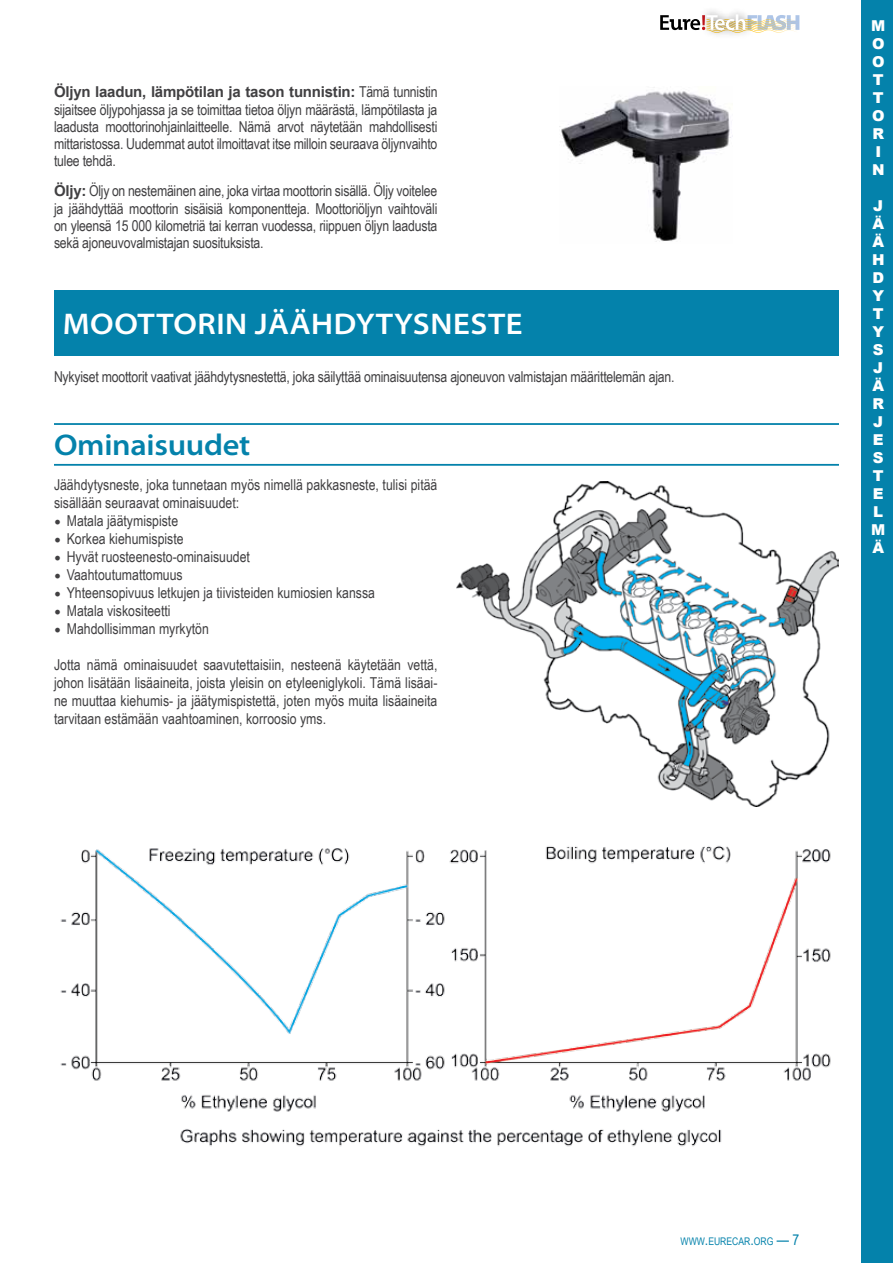
<style>
.page{position:relative;width:893px;height:1263px;background:#fff}
.page>*{position:absolute;margin:0;border:0;box-sizing:border-box;transform-origin:0 0}
.t1{font:600 semi-expanded 30px "Myriad Pro";letter-spacing:.02em;color:#fff}
.t2{font:600 semi-expanded 30px "Myriad Pro";letter-spacing:-.01em;color:#0482ab}
.t3{font:15px/17.2px "Arial Narrow";color:#414042;text-align:justify}
.t4{font:700 15px "Arial";letter-spacing:-.015em;color:#414042}
.t5{font:900 15px/18px "Arial";color:#fff}
.t6{font:10.5px "Arial Narrow";color:#0482ab}
.s1{font-family:"Arial Narrow";font-weight:400}
.s2{font-family:"Arial";font-weight:700}
.s3{font-family:"Minion Pro";font-size:18px}
.s4{font-size:15px}
</style>
<div class="page">
<svg style="left:660px;top:14px;width:139px;height:19px"></svg>
<div style="left:862px;top:0;width:31px;height:1263px;background:#0482ab"></div>
<img style="left:560px;top:91px;width:171px;height:151px">
<div style="left:54px;top:290px;width:785px;height:66px;background:#0482ab"></div>
<img style="left:457px;top:482px;width:382px;height:325px">
<hr style="left:54px;top:423px;width:785px;height:2px;background:#0482ab">
<hr style="left:54px;top:464px;width:785px;height:2px;background:#0482ab">
<img style="left:60px;top:846px;width:771px;height:301px">
<p class="t4" style="left:54px;top:82px;width:385px">Öljyn laadun, lämpötilan ja tason tunnistin: <span class="s1">Tämä tunnistin</span></p>
<p class="t3" style="left:54px;top:100px;width:385px">sijaitsee öljypohjassa ja se toimittaa tietoa öljyn määrästä, lämpötilasta ja laadusta moottorinohjainlaitteelle. Nämä arvot näytetään mahdollisesti mittaristossa. Uudemmat autot ilmoittavat itse milloin seuraava öljynvaihto tulee tehdä.</p>
<p class="t3" style="left:54px;top:182px;width:385px"><span class="s2">Öljy:</span> Öljy on nestemäinen aine, joka virtaa moottorin sisällä. Öljy voitelee ja jäähdyttää moottorin sisäisiä komponentteja. Moottoriöljyn vaihtoväli on yleensä 15 000 kilometriä tai kerran vuodessa, riippuen öljyn laadusta sekä ajoneuvovalmistajan suosituksista.</p>
<h1 class="t1" style="left:63px;top:308px;width:461px">MOOTTORIN JÄÄHDYTYSNESTE</h1>
<p class="t3" style="left:54px;top:367px;width:622px">Nykyiset moottorit vaativat jäähdytysnestettä, joka säilyttää ominaisuutensa ajoneuvon valmistajan määrittelemän ajan.</p>
<h1 class="t2" style="left:54px;top:428px;width:198px">Ominaisuudet</h1>
<p class="t3" style="left:54px;top:475px;width:385px;line-height:18px">Jäähdytysneste, joka tunnetaan myös nimellä pakkasneste, tulisi pitää sisällään seuraavat ominaisuudet:</p>
<p class="t3" style="left:54px;top:511px;width:126px"><span class="s3">•</span> Matala jäätymispiste</p>
<p class="t3" style="left:54px;top:529px;width:131px"><span class="s3">•</span> Korkea kiehumispiste</p>
<p class="t3" style="left:54px;top:547px;width:197px"><span class="s3">•</span> Hyvät ruosteenesto-ominaisuudet</p>
<p class="t3" style="left:54px;top:565px;width:130px"><span class="s3">•</span> Vaahtoutumattomuus</p>
<p class="t3" style="left:54px;top:583px;width:323px"><span class="s3">•</span> Yhteensopivuus letkujen ja tiivisteiden kumiosien kanssa</p>
<p class="t3" style="left:54px;top:601px;width:118px"><span class="s3">•</span> Matala viskositeetti</p>
<p class="t3" style="left:54px;top:619px;width:156px"><span class="s3">•</span> Mahdollisimman myrkytön</p>
<p class="t3" style="left:54px;top:655px;width:385px;line-height:18px">Jotta nämä ominaisuudet saavutettaisiin, nesteenä käytetään vettä, johon lisätään lisäaineita, joista yleisin on etyleeniglykoli. Tämä lisäai&shy;ne muuttaa kiehumis- ja jäätymispistettä, joten myös muita lisäaineita tarvitaan estämään vaahtoaminen, korroosio yms.</p>
<p class="t5" style="left:871px;top:16px;width:16px">M<br>O<br>O<br>T<br>T<br>O<br>R<br>I<br>N</p>
<p class="t5" style="left:871px;top:196px;width:16px">J<br>Ä<br>Ä<br>H<br>D<br>Y<br>T<br>Y<br>S<br>J<br>Ä<br>R<br>J<br>E<br>S<br>T<br>E<br>L<br>M<br>Ä</p>
<p class="t6" style="left:680px;top:1233px;width:120px">WWW<span class="s4">.</span>EURECAR<span class="s4">.</span>ORG <span class="s4">— 7</span></p>
</div>
